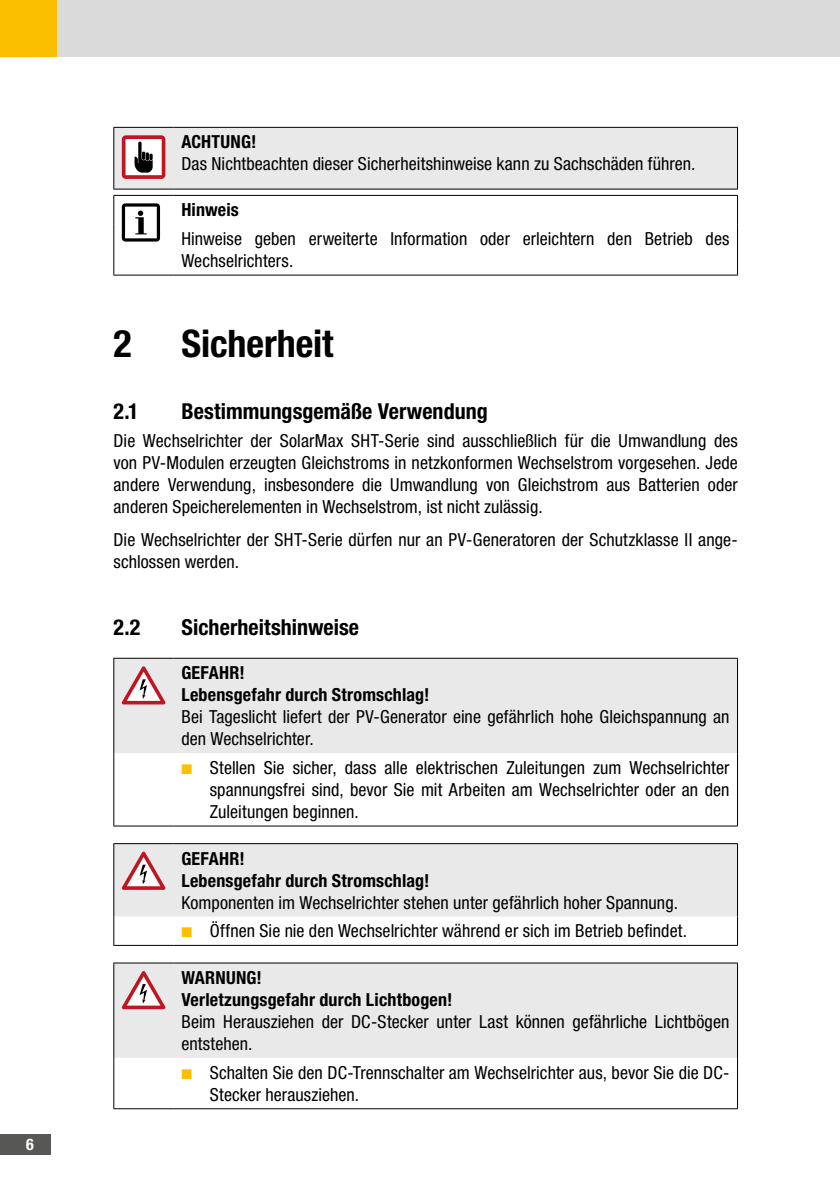
<style>
.page{position:relative;width:840px;height:1191px;background:#fff}
.page>*{position:absolute;margin:0;border:0;box-sizing:border-box;transform-origin:0 0}
.t1{font:700 condensed 38px "Helvetica Neue LT Std";letter-spacing:-.005em;color:#000}
.t2{font:700 condensed 22px "Helvetica Neue LT Std";color:#000}
.t3{font:condensed 18px/22px "Helvetica Neue LT Std";color:#000}
.t4{font:700 condensed 18px/22px "Helvetica Neue LT Std";letter-spacing:.01em;color:#000}
.t5{font:700 condensed 16px "Helvetica Neue LT Std";color:#fff}
.s1{color:#fcbf00}
</style>
<div class="page">
<div style="left:50px;top:0;width:789px;height:57px;background:#dadada"></div>
<div style="left:0;top:0;width:57px;height:57px;background:#fcbf00"></div>
<div style="left:0;top:1134px;width:50px;height:20px;background:#575756"></div>
<hr style="left:113px;top:127px;width:60px;height:1px;background:#000">
<hr style="left:113px;top:128px;width:1px;height:61px;background:#000">
<hr style="left:113px;top:189px;width:60px;height:1px;background:#000">
<hr style="left:173px;top:189px;width:564px;height:1px;background:#000">
<svg style="left:114px;top:127px;width:623px;height:62px;background:#e2dfdf"></svg>
<hr style="left:113px;top:275px;width:60px;height:1px;background:#000">
<hr style="left:736px;top:224px;width:1px;height:51px;background:#000">
<hr style="left:173px;top:275px;width:564px;height:1px;background:#000">
<hr style="left:173px;top:195px;width:564px;height:1px;background:#000">
<hr style="left:113px;top:195px;width:60px;height:1px;background:#000">
<svg style="left:113px;top:196px;width:1px;height:28px"></svg>
<hr style="left:113px;top:224px;width:1px;height:51px;background:#000">
<svg style="left:122px;top:203px;width:38px;height:38px"></svg>
<div style="left:114px;top:659px;width:622px;height:94px;background:#e9e9e9"></div>
<hr style="left:113px;top:658px;width:60px;height:1px;background:#000">
<hr style="left:113px;top:658px;width:1px;height:95px;background:#000">
<hr style="left:173px;top:658px;width:564px;height:1px;background:#000">
<hr style="left:736px;top:658px;width:1px;height:95px;background:#000">
<hr style="left:113px;top:753px;width:1px;height:72px;background:#000">
<hr style="left:736px;top:753px;width:1px;height:72px;background:#000">
<hr style="left:113px;top:825px;width:60px;height:1px;background:#000">
<hr style="left:173px;top:825px;width:564px;height:1px;background:#000">
<svg style="left:122px;top:666px;width:43px;height:38px"></svg>
<div style="left:114px;top:844px;width:622px;height:72px;background:#e9e9e9"></div>
<hr style="left:113px;top:843px;width:60px;height:1px;background:#000">
<hr style="left:113px;top:844px;width:1px;height:72px;background:#000">
<hr style="left:173px;top:843px;width:564px;height:1px;background:#000">
<hr style="left:736px;top:844px;width:1px;height:72px;background:#000">
<svg style="left:113px;top:916px;width:1px;height:29px"></svg>
<hr style="left:113px;top:945px;width:60px;height:1px;background:#000">
<hr style="left:173px;top:945px;width:564px;height:1px;background:#000">
<svg style="left:122px;top:851px;width:43px;height:39px"></svg>
<div style="left:114px;top:963px;width:622px;height:95px;background:#e9e9e9"></div>
<hr style="left:113px;top:962px;width:60px;height:1px;background:#000">
<hr style="left:113px;top:963px;width:1px;height:94px;background:#000">
<hr style="left:173px;top:962px;width:564px;height:1px;background:#000">
<hr style="left:736px;top:963px;width:1px;height:94px;background:#000">
<hr style="left:113px;top:1057px;width:1px;height:51px;background:#000">
<hr style="left:736px;top:1057px;width:1px;height:51px;background:#000">
<hr style="left:113px;top:1108px;width:60px;height:1px;background:#000">
<hr style="left:173px;top:1108px;width:564px;height:1px;background:#000">
<svg style="left:122px;top:971px;width:43px;height:38px"></svg>
<p class="t5" style="left:26px;top:1134px;width:9px">6</p>
<p class="t4" style="left:181px;top:131px;width:76px">ACHTUNG!</p>
<p class="t3" style="left:181px;top:153px;width:515px">Das Nichtbeachten dieser Sicherheitshinweise kann zu Sachschäden führen.</p>
<p class="t4" style="left:181px;top:199px;width:59px">Hinweis</p>
<p class="t3" style="left:181px;top:228px;width:549px">Hinweise geben erweiterte Information oder erleichtern den Betrieb des<br>Wechselrichters.</p>
<h1 class="t1" style="left:113px;top:320px;width:20px">2</h1>
<h1 class="t1" style="left:181px;top:320px;width:153px">Sicherheit</h1>
<p class="t2" style="left:113px;top:398px;width:27px">2.1</p>
<p class="t2" style="left:181px;top:398px;width:307px">Bestimmungsgemäße Verwendung</p>
<p class="t3" style="left:113px;top:429px;width:625px;text-align:justify">Die Wechselrichter der SolarMax SHT-Serie sind ausschließlich für die Umwandlung des von PV-Modulen erzeugten Gleichstroms in netzkonformen Wechselstrom vorgesehen. Jede andere Verwendung, insbesondere die Umwandlung von Gleichstrom aus Batterien oder anderen Speicherelementen in Wechselstrom, ist nicht zulässig.</p>
<p class="t3" style="left:113px;top:528px;width:625px">Die Wechselrichter der SHT-Serie dürfen nur an PV-Generatoren der Schutzklasse II ange&shy;schlossen werden.</p>
<p class="t2" style="left:113px;top:614px;width:28px">2.2</p>
<p class="t2" style="left:181px;top:614px;width:179px">Sicherheitshinweise</p>
<p class="t4" style="left:181px;top:661px;width:249px">GEFAHR!<br>Lebensgefahr durch Stromschlag!</p>
<p class="t3" style="left:181px;top:705px;width:549px">Bei Tageslicht liefert der PV-Generator eine gefährlich hohe Gleichspannung an den Wechselrichter.</p>
<p class="t3" style="left:210px;top:756px;width:521px;text-align:justify;text-indent:-28px"><span class="s1">■</span> Stellen Sie sicher, dass alle elektrischen Zuleitungen zum Wechselrichter spannungsfrei sind, bevor Sie mit Arbeiten am Wechselrichter oder an den Zuleitungen beginnen.</p>
<p class="t4" style="left:181px;top:847px;width:249px">GEFAHR!<br>Lebensgefahr durch Stromschlag!</p>
<p class="t3" style="left:181px;top:891px;width:498px">Komponenten im Wechselrichter stehen unter gefährlich hoher Spannung.</p>
<p class="t3" style="left:181px;top:920px;width:507px"><span class="s1">■</span> Öffnen Sie nie den Wechselrichter während er sich im Betrieb befindet.</p>
<p class="t4" style="left:181px;top:966px;width:272px">WARNUNG!<br>Verletzungsgefahr durch Lichtbogen!</p>
<p class="t3" style="left:181px;top:1010px;width:549px">Beim Herausziehen der DC-Stecker unter Last können gefährliche Lichtbögen entstehen.</p>
<p class="t3" style="left:210px;top:1061px;width:521px;text-indent:-28px"><span class="s1">■</span> Schalten Sie den DC-Trennschalter am Wechselrichter aus, bevor Sie die DC-<br>Stecker herausziehen.</p>
</div>
